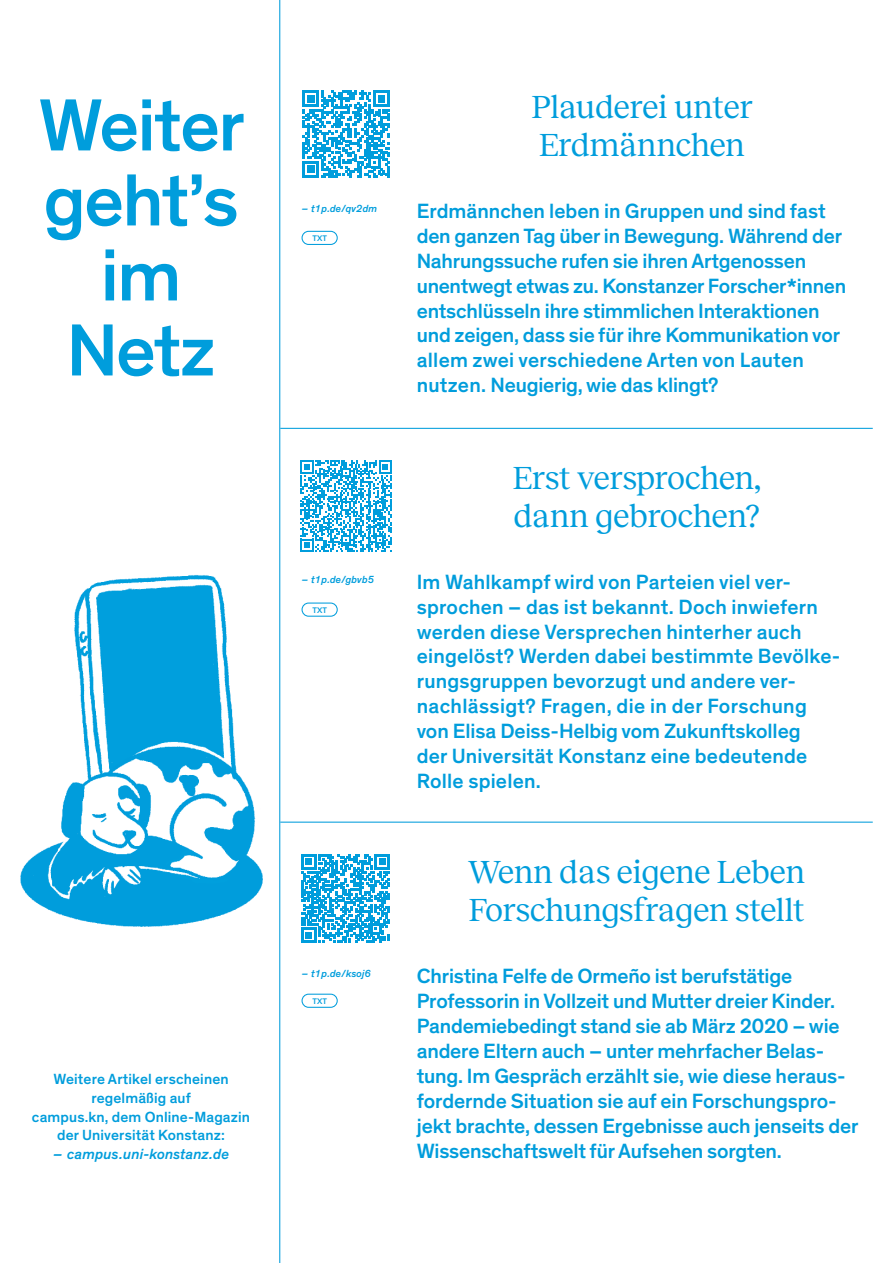
<style>
.page{position:relative;width:893px;height:1263px;background:#fff}
.page>*{position:absolute;margin:0;border:0;box-sizing:border-box;transform-origin:0 0}
.Headline_50pt{font:500 75px/75px "Theinhardt";letter-spacing:-.02em;color:#009ddc;text-align:center}
.Subline_22pt{font:33px/37.5px "Reckless";letter-spacing:-.005em;color:#009ddc}
.Fließtext_Headline_14pt{font:500 21px/24.9px "Theinhardt";letter-spacing:-.01em;color:#009ddc}
.Fließtext_Headline_14pt-2{font:500 21px/24.9px "Theinhardt";letter-spacing:.01em;color:#009ddc}
.Fliesztext_Theinhardt{font:500 15px/18.8px "Theinhardt";letter-spacing:.01em;color:#009ddc;text-align:center}
.Fliesztext_Theinhardt-2{font:italic 500 15px "Theinhardt";letter-spacing:.01em;color:#009ddc}
.Fliesztext_Theinhardt-3{font:italic 500 10.5px "Theinhardt";letter-spacing:.01em;color:#009ddc}
.Fliesztext_Reckless{font:500 8.25px "Theinhardt";letter-spacing:.01em;color:#009ddc}
</style>
<div class="page">
<img style="left:20px;top:575px;width:243px;height:352px">
<hr style="left:280px;top:428px;width:593px;height:1px;background:#009ddc">
<hr style="left:280px;top:822px;width:593px;height:1px;background:#009ddc">
<div style="left:302px;top:231px;width:36px;height:14px;border:1px solid #009ddc;border-radius:7px"></div>
<div style="left:302px;top:602px;width:36px;height:15px;border:1px solid #009ddc;border-radius:7px"></div>
<div style="left:302px;top:994px;width:36px;height:14px;border:1px solid #009ddc;border-radius:7px"></div>
<hr style="left:279px;top:0;width:1px;height:1263px;background:#009ddc">
<svg style="left:302px;top:90px;width:88px;height:88px"></svg>
<svg style="left:300px;top:460px;width:92px;height:92px"></svg>
<svg style="left:301px;top:854px;width:89px;height:89px"></svg>
<p class="Headline_50pt" style="left:38px;top:89px;width:208px">Weiter</p>
<p class="Headline_50pt" style="left:43px;top:164px;width:197px">geht’s</p>
<p class="Headline_50pt" style="left:66px;top:239px;width:151px">im<br>Netz</p>
<p class="Fliesztext_Theinhardt" style="left:32px;top:1070px;width:220px">Weitere Artikel erscheinen regelmäßig auf<br>campus.kn, dem Online-Magazin der Universität Konstanz:</p>
<p class="Fliesztext_Theinhardt-2" style="left:53px;top:1145px;width:178px">– campus.uni-konstanz.de</p>
<p class="Fliesztext_Theinhardt-3" style="left:302px;top:202px;width:77px">– t1p.de/qv2dm</p>
<p class="Fliesztext_Reckless" style="left:312px;top:233px;width:16px">TXT</p>
<p class="Fliesztext_Theinhardt-3" style="left:302px;top:573px;width:74px">– t1p.de/gbvb5</p>
<p class="Fliesztext_Reckless" style="left:312px;top:605px;width:16px">TXT</p>
<p class="Fliesztext_Theinhardt-3" style="left:302px;top:967px;width:71px">– t1p.de/ksoj6</p>
<p class="Fliesztext_Reckless" style="left:312px;top:996px;width:16px">TXT</p>
<p class="Subline_22pt" style="left:531px;top:86px;width:223px">Plauderei unter<br>Erdmännchen</p>
<p class="Fließtext_Headline_14pt" style="left:417px;top:199px;width:431px">Erdmännchen leben in Gruppen und sind fast den ganzen Tag über in Bewegung. Während der Nahrungssuche rufen sie ihren Artgenossen unentwegt etwas zu. Konstanzer Forscher*innen entschlüsseln ihre stimmlichen Interaktionen und zeigen, dass sie für ihre Kommunikation vor allem zwei verschiedene Arten von Lauten nutzen. Neugierig, wie das klingt?</p>
<p class="Subline_22pt" style="left:513px;top:457px;width:250px">Erst versprochen, dann gebrochen?</p>
<p class="Fließtext_Headline_14pt-2" style="left:417px;top:569px;width:423px">Im Wahlkampf wird von Parteien viel ver&shy;sprochen – das ist bekannt. Doch inwiefern werden diese Versprechen hinterher auch eingelöst? Werden dabei bestimmte Bevölke&shy;rungsgruppen bevorzugt und andere ver&shy;nachlässigt? Fragen, die in der Forschung von Elisa Deiss-Helbig vom Zukunftskolleg<br>der Universität Konstanz eine bedeutende Rolle spielen.</p>
<p class="Subline_22pt" style="left:468px;top:851px;width:339px">Wenn das eigene Leben<br>Forschungsfragen stellt</p>
<p class="Fließtext_Headline_14pt" style="left:417px;top:964px;width:443px">Christina Felfe de Ormeño ist berufstätige Professorin in Vollzeit und Mutter dreier Kinder.<br>Pandemiebedingt stand sie ab März 2020 – wie andere Eltern auch – unter mehrfacher Belas&shy;tung. Im Gespräch erzählt sie, wie diese heraus&shy;fordernde Situation sie auf ein Forschungspro&shy;jekt brachte, dessen Ergebnisse auch jenseits der Wissenschaftswelt für Aufsehen sorgten.</p>
</div>
